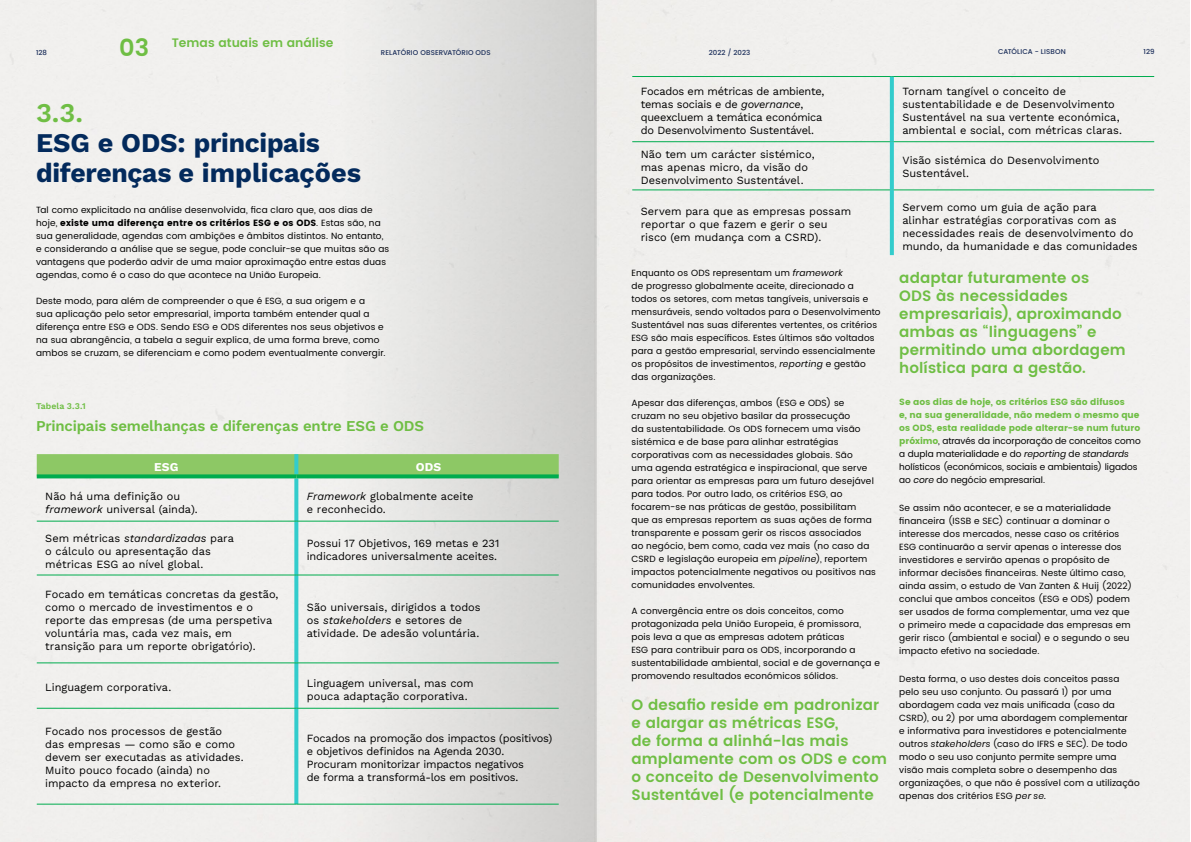
<style>
.page{position:relative;width:1191px;height:842px;background:#fff}
.page>*{position:absolute;margin:0;border:0;box-sizing:border-box;transform-origin:0 0}
.t1{font:700 27px/30px "Work Sans";letter-spacing:-.01em;color:#032a5c}
.t2{font:600 27px "Work Sans";color:#6fbe44}
.t3{font:600 15px/18px "Poppins";letter-spacing:.005em;color:#6fbe44}
.t4{font:600 15px "Work Sans";letter-spacing:-.01em;color:#6fbe44}
.t5{font:600 12.3px "Poppins";color:#6fbe44}
.t6{font:700 12px "Work Sans";color:#fff}
.t7{font:11px/13px "Work Sans";color:#000}
.t8{font:11px/13px "Work Sans";letter-spacing:-.02em;color:#000}
.t9{font:9px/13px "Poppins";letter-spacing:.02em;color:#000}
.t10{font:9px/13px "Poppins";color:#000}
.t11{font:600 8.7px "Work Sans";letter-spacing:.005em;color:#6fbe44}
.t12{font:500 7px "Poppins";letter-spacing:.01em;color:#1b2e5a}
.s1{font-size:24px}
.s2{font-style:inherit}
.s3{font-style:italic}
.s4{color:#6fbe44}
</style>
<div class="page">
<img style="left:0;top:0;width:1189px;height:842px">
<div style="left:37px;top:454px;width:522px;height:20px;background:#8dc865"></div>
<svg style="left:294px;top:454px;width:4px;height:20px"></svg>
<svg style="left:294px;top:478px;width:4px;height:43px"></svg>
<svg style="left:294px;top:522px;width:4px;height:53px"></svg>
<svg style="left:294px;top:576px;width:4px;height:87px"></svg>
<svg style="left:294px;top:664px;width:4px;height:44px"></svg>
<svg style="left:294px;top:709px;width:4px;height:95px"></svg>
<svg style="left:37px;top:474px;width:259px;height:4px"></svg>
<svg style="left:296px;top:474px;width:263px;height:4px"></svg>
<hr style="left:37px;top:521px;width:259px;height:1px;background:#00ac4e">
<hr style="left:296px;top:521px;width:263px;height:1px;background:#00ac4e">
<hr style="left:37px;top:575px;width:259px;height:1px;background:#00ac4e">
<hr style="left:296px;top:575px;width:263px;height:1px;background:#00ac4e">
<hr style="left:37px;top:663px;width:259px;height:1px;background:#00ac4e">
<hr style="left:296px;top:663px;width:263px;height:1px;background:#00ac4e">
<hr style="left:37px;top:708px;width:259px;height:1px;background:#00ac4e">
<hr style="left:296px;top:708px;width:263px;height:1px;background:#00ac4e">
<hr style="left:37px;top:804px;width:259px;height:1px;background:#00ac4e">
<hr style="left:296px;top:804px;width:263px;height:1px;background:#00ac4e">
<hr style="left:632px;top:76px;width:260px;height:1px;background:#00ac4e">
<hr style="left:892px;top:76px;width:262px;height:1px;background:#00ac4e">
<hr style="left:632px;top:142px;width:260px;height:1px;background:#00ac4e">
<hr style="left:892px;top:142px;width:262px;height:1px;background:#00ac4e">
<hr style="left:632px;top:190px;width:260px;height:1px;background:#00ac4e">
<hr style="left:892px;top:190px;width:262px;height:1px;background:#00ac4e">
<svg style="left:890px;top:77px;width:4px;height:65px"></svg>
<svg style="left:890px;top:142px;width:4px;height:48px"></svg>
<svg style="left:890px;top:190px;width:4px;height:65px"></svg>
<h3 class="t5" style="left:119px;top:34px;width:216px"><span class="s1">03</span> Temas atuais em análise</h3>
<p class="t12" style="left:36px;top:47px;width:13px">128</p>
<p class="t12" style="left:381px;top:48px;width:111px">RELATÓRIO OBSERVATÓRIO ODS</p>
<p class="t12" style="left:708px;top:48px;width:43px">2022 / 2023</p>
<p class="t12" style="left:998px;top:47px;width:69px">CATÓLICA - LISBON</p>
<p class="t12" style="left:1143px;top:46px;width:13px">129</p>
<h1 class="t2" style="left:36px;top:92px;width:48px">3.3.</h1>
<h1 class="t1" style="left:36px;top:126px;width:327px">ESG e ODS: principais diferenças e implicações</h1>
<p class="t9" style="left:36px;top:204px;width:355px">Tal como explicitado na análise desenvolvida, fica claro que, aos dias de hoje, <span class="s2">existe uma diferença entre os critérios ESG e os ODS</span>. Estas são, na sua generalidade, agendas com ambições e âmbitos distintos. No entanto, e considerando a análise que se segue, pode concluir-se que muitas são as vantagens que poderão advir de uma maior aproximação entre estas duas agendas, como é o caso do que acontece na União Europeia.</p>
<p class="t9" style="left:36px;top:294px;width:351px">Deste modo, para além de compreender o que é ESG, a sua origem e a<br>sua aplicação pelo setor empresarial, importa também entender qual a diferença entre ESG e ODS. Sendo ESG e ODS diferentes nos seus objetivos e na sua abrangência, a tabela a seguir explica, de uma forma breve, como ambos se cruzam, se diferenciam e como podem eventualmente convergir.</p>
<p class="t11" style="left:36px;top:399px;width:51px">Tabela 3.3.1</p>
<h2 class="t4" style="left:36px;top:414px;width:389px">Principais semelhanças e diferenças entre ESG e ODS</h2>
<h3 class="t6" style="left:154px;top:458px;width:26px">ESG</h3>
<h3 class="t6" style="left:416px;top:458px;width:27px">ODS</h3>
<p class="t7" style="left:45px;top:489px;width:154px">Não há uma definição ou <span class="s3">framework</span> universal (ainda).</p>
<p class="t7" style="left:307px;top:489px;width:168px"><span class="s3">Framework</span> globalmente aceite e reconhecido.</p>
<p class="t7" style="left:45px;top:531px;width:190px">Sem métricas <span class="s3">standardizadas</span> para o cálculo ou apresentação das métricas ESG ao nível global.</p>
<p class="t7" style="left:307px;top:536px;width:194px">Possui 17 Objetivos, 169 metas e 231 indicadores universalmente aceites.</p>
<p class="t7" style="left:45px;top:587px;width:235px">Focado em temáticas concretas da gestão, como o mercado de investimentos e o reporte das empresas (de uma perspetiva voluntária mas, cada vez mais, em transição para um reporte obrigatório).</p>
<p class="t7" style="left:307px;top:600px;width:175px">São universais, dirigidos a todos os <span class="s3">stakeholders</span> e setores de atividade. De adesão voluntária.</p>
<p class="t7" style="left:45px;top:680px;width:128px">Linguagem corporativa.</p>
<p class="t7" style="left:307px;top:676px;width:168px">Linguagem universal, mas com pouca adaptação corporativa.</p>
<p class="t7" style="left:45px;top:725px;width:200px">Focado nos processos de gestão das empresas — como são e como devem ser executadas as atividades.<br>Muito pouco focado (ainda) no impacto da empresa no exterior.</p>
<p class="t8" style="left:307px;top:731px;width:247px">Focados na promoção dos impactos (positivos) e objetivos definidos na Agenda 2030.<br>Procuram monitorizar impactos negativos<br>de forma a transformá-los em positivos.</p>
<p class="t8" style="left:641px;top:84px;width:185px">Focados em métricas de ambiente, temas sociais e de <span class="s3">governance</span>, queexcluem a temática económica do Desenvolvimento Sustentável.</p>
<p class="t7" style="left:902px;top:84px;width:221px">Tornam tangível o conceito de sustentabilidade e de Desenvolvimento Sustentável na sua vertente económica, ambiental e social, com métricas claras.</p>
<p class="t7" style="left:641px;top:147px;width:175px">Não tem um carácter sistémico, mas apenas micro, da visão do<br>Desenvolvimento Sustentável.</p>
<p class="t7" style="left:902px;top:154px;width:198px">Visão sistémica do Desenvolvimento<br>Sustentável.</p>
<p class="t7" style="left:641px;top:204px;width:212px">Servem para que as empresas possam reportar o que fazem e gerir o seu risco (em mudança com a CSRD).</p>
<p class="t7" style="left:902px;top:200px;width:237px">Servem como um guia de ação para<br>alinhar estratégias corporativas com as necessidades reais de desenvolvimento do mundo, da humanidade e das comunidades</p>
<p class="t9" style="left:631px;top:266px;width:251px">Enquanto os ODS representam um <span class="s3">framework<br></span>de progresso globalmente aceite, direcionado a todos os setores, com metas tangíveis, universais e mensuráveis, sendo voltados para o Desenvolvimento Sustentável nas suas diferentes vertentes, os critérios ESG são mais específicos. Estes últimos são voltados para a gestão empresarial, servindo essencialmente os propósitos de investimentos, <span class="s3">reporting</span> e gestão das organizações.</p>
<p class="t9" style="left:631px;top:396px;width:246px">Apesar das diferenças, ambos (ESG e ODS) se cruzam no seu objetivo basilar da prossecução<br>da sustentabilidade. Os ODS fornecem uma visão sistémica e de base para alinhar estratégias corporativas com as necessidades globais. São uma agenda estratégica e inspiracional, que serve para orientar as empresas para um futuro desejável para todos. Por outro lado, os critérios ESG, ao focarem-se nas práticas de gestão, possibilitam que as empresas reportem as suas ações de forma transparente e possam gerir os riscos associados<br>ao negócio, bem como, cada vez mais (no caso da CSRD e legislação europeia em <span class="s3">pipeline</span>), reportem impactos potencialmente negativos ou positivos nas comunidades envolventes.</p>
<p class="t9" style="left:631px;top:604px;width:250px">A convergência entre os dois conceitos, como protagonizada pela União Europeia, é promissora, pois leva a que as empresas adotem práticas<br>ESG para contribuir para os ODS, incorporando a sustentabilidade ambiental, social e de governança e promovendo resultados económicos sólidos.</p>
<h2 class="t3" style="left:631px;top:696px;width:257px">O desafio reside em padronizar e alargar as métricas ESG,<br>de forma a alinhá-las mais amplamente com os ODS e com o conceito de Desenvolvimento<br>Sustentável (e potencialmente</h2>
<h2 class="t3" style="left:899px;top:269px;width:228px">adaptar futuramente os<br>ODS às necessidades empresariais), aproximando ambas as “linguagens” e permitindo uma abordagem holística para a gestão.</h2>
<p class="t10" style="left:899px;top:395px;width:243px"><span class="s4">Se aos dias de hoje, os critérios ESG são difusos<br>e, na sua generalidade, não medem o mesmo que os ODS, esta realidade pode alterar-se num futuro próximo</span>, através da incorporação de conceitos como a dupla materialidade e do <span class="s3">reporting</span> de <span class="s3">standards </span>holísticos (económicos, sociais e ambientais) ligados ao <span class="s3">core</span> do negócio empresarial.</p>
<p class="t9" style="left:899px;top:501px;width:234px">Se assim não acontecer, e se a materialidade financeira (ISSB e SEC) continuar a dominar o interesse dos mercados, nesse caso os critérios ESG continuarão a servir apenas o interesse dos investidores e servirão apenas o propósito de informar decisões financeiras. Neste último caso, ainda assim, o estudo de Van Zanten &amp; Huij (2022) conclui que ambos conceitos (ESG e ODS) podem ser usados de forma complementar, uma vez que o primeiro mede a capacidade das empresas em gerir risco (ambiental e social) e o segundo o seu impacto efetivo na sociedade.</p>
<p class="t9" style="left:899px;top:672px;width:242px">Desta forma, o uso destes dois conceitos passa pelo seu uso conjunto. Ou passará 1) por uma abordagem cada vez mais unificada (caso da CSRD), ou 2) por uma abordagem complementar<br>e informativa para investidores e potencialmente outros <span class="s3">stakeholders</span> (caso do IFRS e SEC). De todo modo o seu uso conjunto permite sempre uma visão mais completa sobre o desempenho das organizações, o que não é possível com a utilização apenas dos critérios ESG <span class="s3">per se.</span></p>
</div>
